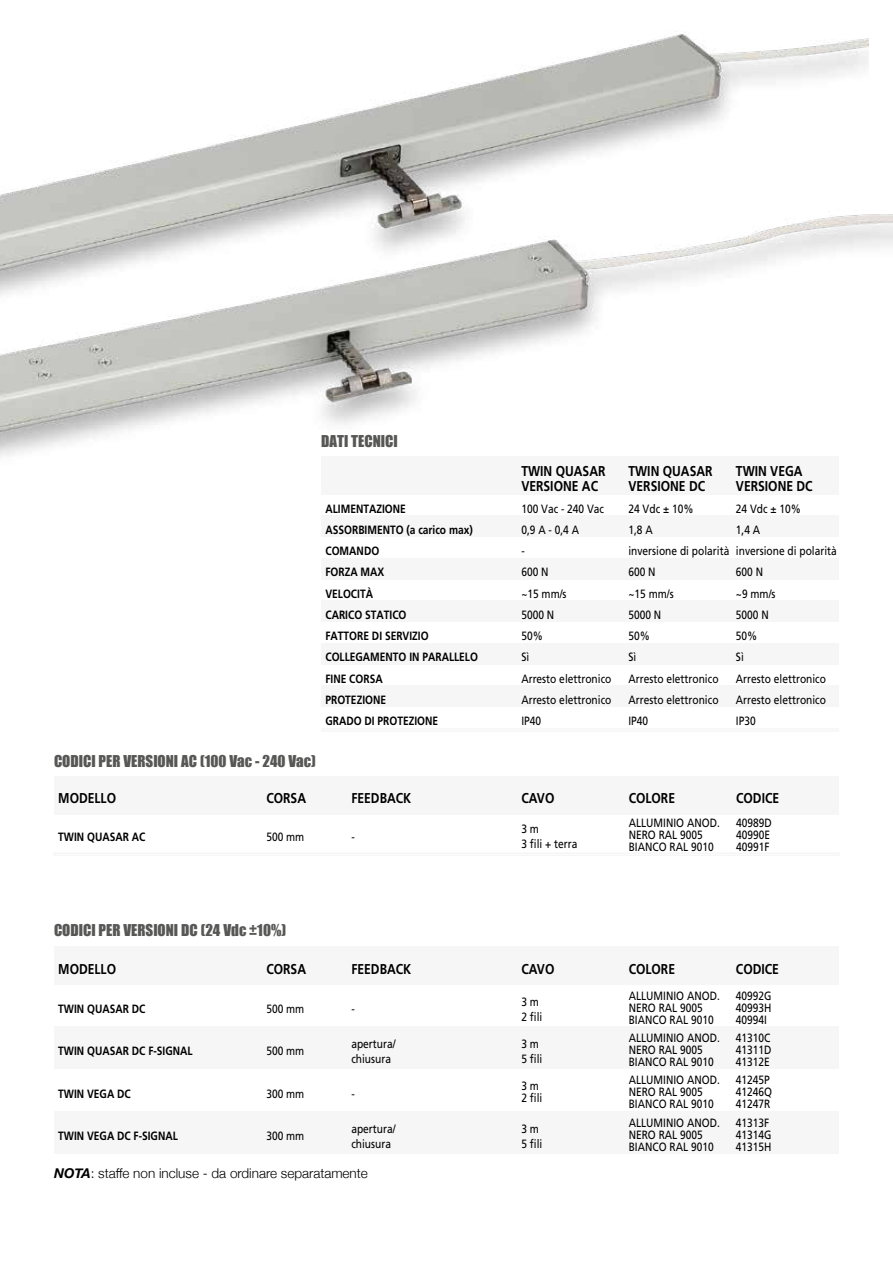
<style>
.page{position:relative;width:893px;height:1263px;background:#fff}
.page>*{position:absolute;margin:0;border:0;box-sizing:border-box;transform-origin:0 0}
.t1{font:15px "Impact";color:#575756}
.t2{font:700 14.25px/15.1px "Frutiger";color:#000;scale:.85 1}
.t3{font:300 13.5px "Helvetica Neue";color:#000}
.t4{font:12px/12px "Frutiger";color:#000;scale:.85 1}
.t5{font:700 12px/21.3px "Frutiger";color:#000;scale:.85 1}
.s1{font-weight:700;font-style:italic}
</style>
<div class="page">
<img style="left:0;top:31px;width:869px;height:178px">
<img style="left:0;top:209px;width:893px;height:248px">
<div style="left:517px;top:456px;width:108px;height:38px;background:#f6f6f6"></div>
<div style="left:624px;top:456px;width:108px;height:38px;background:#f6f6f6"></div>
<div style="left:321px;top:558px;width:196px;height:21px;background:#f6f6f6"></div>
<div style="left:517px;top:558px;width:107px;height:21px;background:#f6f6f6"></div>
<div style="left:624px;top:558px;width:108px;height:21px;background:#f6f6f6"></div>
<div style="left:321px;top:516px;width:196px;height:21px;background:#f6f6f6"></div>
<div style="left:517px;top:516px;width:107px;height:21px;background:#f6f6f6"></div>
<div style="left:624px;top:516px;width:108px;height:21px;background:#f6f6f6"></div>
<div style="left:321px;top:643px;width:196px;height:21px;background:#f6f6f6"></div>
<div style="left:517px;top:643px;width:107px;height:21px;background:#f6f6f6"></div>
<div style="left:321px;top:686px;width:196px;height:21px;background:#f6f6f6"></div>
<div style="left:517px;top:686px;width:107px;height:21px;background:#f6f6f6"></div>
<div style="left:54px;top:776px;width:208px;height:38px;background:#f6f6f6"></div>
<div style="left:54px;top:1026px;width:208px;height:43px;background:#f6f6f6"></div>
<div style="left:262px;top:1026px;width:85px;height:43px;background:#f6f6f6"></div>
<div style="left:517px;top:1026px;width:107px;height:43px;background:#f6f6f6"></div>
<div style="left:624px;top:1026px;width:108px;height:43px;background:#f6f6f6"></div>
<div style="left:732px;top:1026px;width:107px;height:43px;background:#f6f6f6"></div>
<div style="left:321px;top:601px;width:196px;height:21px;background:#f6f6f6"></div>
<div style="left:347px;top:1026px;width:170px;height:43px;background:#f6f6f6"></div>
<div style="left:321px;top:456px;width:196px;height:38px;background:#f6f6f6"></div>
<div style="left:262px;top:776px;width:85px;height:38px;background:#f6f6f6"></div>
<div style="left:347px;top:776px;width:170px;height:38px;background:#f6f6f6"></div>
<div style="left:517px;top:776px;width:107px;height:38px;background:#f6f6f6"></div>
<div style="left:624px;top:776px;width:108px;height:38px;background:#f6f6f6"></div>
<div style="left:732px;top:776px;width:107px;height:38px;background:#f6f6f6"></div>
<div style="left:54px;top:946px;width:208px;height:38px;background:#f6f6f6"></div>
<div style="left:262px;top:946px;width:85px;height:38px;background:#f6f6f6"></div>
<div style="left:347px;top:946px;width:170px;height:38px;background:#f6f6f6"></div>
<div style="left:517px;top:946px;width:107px;height:38px;background:#f6f6f6"></div>
<div style="left:624px;top:946px;width:108px;height:38px;background:#f6f6f6"></div>
<div style="left:732px;top:946px;width:107px;height:38px;background:#f6f6f6"></div>
<div style="left:624px;top:643px;width:108px;height:21px;background:#f6f6f6"></div>
<div style="left:624px;top:686px;width:108px;height:21px;background:#f6f6f6"></div>
<div style="left:54px;top:1111px;width:208px;height:43px;background:#f6f6f6"></div>
<div style="left:262px;top:1111px;width:85px;height:43px;background:#f6f6f6"></div>
<div style="left:517px;top:1111px;width:107px;height:43px;background:#f6f6f6"></div>
<div style="left:624px;top:1111px;width:108px;height:43px;background:#f6f6f6"></div>
<div style="left:732px;top:1111px;width:107px;height:43px;background:#f6f6f6"></div>
<div style="left:347px;top:1111px;width:170px;height:43px;background:#f6f6f6"></div>
<div style="left:732px;top:456px;width:107px;height:38px;background:#f6f6f6"></div>
<div style="left:732px;top:558px;width:107px;height:21px;background:#f6f6f6"></div>
<div style="left:732px;top:516px;width:107px;height:21px;background:#f6f6f6"></div>
<div style="left:732px;top:643px;width:107px;height:21px;background:#f6f6f6"></div>
<div style="left:732px;top:686px;width:107px;height:21px;background:#f6f6f6"></div>
<div style="left:517px;top:601px;width:107px;height:21px;background:#f6f6f6"></div>
<div style="left:624px;top:601px;width:108px;height:21px;background:#f6f6f6"></div>
<div style="left:732px;top:601px;width:107px;height:21px;background:#f6f6f6"></div>
<p class="t1" style="left:321px;top:429px;width:78px">DATI TECNICI</p>
<p class="t2" style="left:521px;top:464px;width:100px">TWIN QUASAR<br>VERSIONE AC</p>
<p class="t4" style="left:521px;top:502px;width:99px">100 Vac - 240 Vac</p>
<p class="t2" style="left:628px;top:464px;width:100px">TWIN QUASAR<br>VERSIONE DC</p>
<p class="t4" style="left:628px;top:502px;width:78px">24 Vdc ± 10%</p>
<p class="t2" style="left:736px;top:464px;width:92px">TWIN VEGA<br>VERSIONE DC</p>
<p class="t4" style="left:736px;top:502px;width:78px">24 Vdc ± 10%</p>
<p class="t4" style="left:736px;top:540px;width:120px;line-height:21.3px">inversione di polarità<br>600 N</p>
<p class="t5" style="left:325px;top:498px;width:96px">ALIMENTAZIONE</p>
<p class="t5" style="left:325px;top:519px;width:175px">ASSORBIMENTO (a carico max)</p>
<p class="t4" style="left:521px;top:524px;width:70px">0,9 A - 0,4 A</p>
<p class="t4" style="left:628px;top:524px;width:30px">1,8 A</p>
<p class="t4" style="left:736px;top:524px;width:30px">1,4 A</p>
<p class="t5" style="left:325px;top:540px;width:65px">COMANDO</p>
<p class="t4" style="left:521px;top:545px;width:5px">-</p>
<p class="t4" style="left:628px;top:545px;width:120px">inversione di polarità</p>
<p class="t5" style="left:325px;top:562px;width:71px">FORZA MAX</p>
<p class="t4" style="left:521px;top:566px;width:34px">600 N</p>
<p class="t4" style="left:628px;top:566px;width:34px">600 N</p>
<p class="t5" style="left:325px;top:583px;width:58px">VELOCITÀ</p>
<p class="t4" style="left:521px;top:587px;width:55px">~15 mm/s</p>
<p class="t4" style="left:628px;top:587px;width:55px">~15 mm/s</p>
<p class="t4" style="left:736px;top:587px;width:48px">~9 mm/s</p>
<p class="t5" style="left:325px;top:604px;width:123px">CARICO STATICO<br>FATTORE DI SERVIZIO</p>
<p class="t4" style="left:521px;top:604px;width:40px;line-height:21.3px">5000 N<br>50%</p>
<p class="t4" style="left:628px;top:604px;width:40px;line-height:21.3px">5000 N<br>50%</p>
<p class="t4" style="left:736px;top:604px;width:40px;line-height:21.3px">5000 N<br>50%</p>
<p class="t5" style="left:325px;top:647px;width:181px">COLLEGAMENTO IN PARALLELO</p>
<p class="t4" style="left:521px;top:651px;width:11px">Sì</p>
<p class="t5" style="left:325px;top:668px;width:69px">FINE CORSA</p>
<p class="t4" style="left:521px;top:672px;width:108px">Arresto elettronico</p>
<p class="t5" style="left:325px;top:689px;width:73px">PROTEZIONE</p>
<p class="t4" style="left:521px;top:694px;width:108px">Arresto elettronico</p>
<p class="t5" style="left:325px;top:710px;width:134px">GRADO DI PROTEZIONE</p>
<p class="t4" style="left:521px;top:715px;width:25px">IP40</p>
<p class="t1" style="left:54px;top:750px;width:263px">CODICI PER VERSIONI AC (100 Vac - 240 Vac)</p>
<p class="t4" style="left:628px;top:647px;width:108px;line-height:21.3px">Sì<br>Arresto elettronico<br>Arresto elettronico<br>IP40</p>
<p class="t4" style="left:736px;top:647px;width:108px;line-height:21.3px">Sì<br>Arresto elettronico<br>Arresto elettronico<br>IP30</p>
<p class="t2" style="left:58px;top:791px;width:70px">MODELLO</p>
<p class="t5" style="left:58px;top:826px;width:104px">TWIN QUASAR AC</p>
<p class="t2" style="left:266px;top:791px;width:48px">CORSA</p>
<p class="t2" style="left:351px;top:791px;width:72px">FEEDBACK</p>
<p class="t2" style="left:521px;top:791px;width:40px">CAVO</p>
<p class="t2" style="left:629px;top:791px;width:56px">COLORE</p>
<p class="t2" style="left:736px;top:791px;width:52px">CODICE</p>
<p class="t4" style="left:266px;top:831px;width:46px">500 mm</p>
<p class="t4" style="left:521px;top:822px;width:67px;line-height:15px">3 m<br>3 fili + terra</p>
<p class="t4" style="left:629px;top:817px;width:109px">ALLUMINIO ANOD.<br>NERO RAL 9005<br>BIANCO RAL 9010</p>
<p class="t4" style="left:736px;top:817px;width:44px">40989D<br>40990E<br>40991F</p>
<p class="t4" style="left:351px;top:831px;width:5px">-</p>
<p class="t1" style="left:54px;top:919px;width:234px">CODICI PER VERSIONI DC (24 Vdc ±10%)</p>
<p class="t2" style="left:58px;top:961px;width:70px">MODELLO</p>
<p class="t2" style="left:266px;top:961px;width:48px">CORSA</p>
<p class="t2" style="left:351px;top:961px;width:72px">FEEDBACK</p>
<p class="t2" style="left:521px;top:961px;width:40px">CAVO</p>
<p class="t2" style="left:629px;top:961px;width:56px">COLORE</p>
<p class="t2" style="left:736px;top:961px;width:52px">CODICE</p>
<p class="t5" style="left:58px;top:998px;width:104px">TWIN QUASAR DC</p>
<p class="t4" style="left:266px;top:1003px;width:46px">500 mm</p>
<p class="t4" style="left:521px;top:994px;width:26px;line-height:15px">3 m<br>2 fili</p>
<p class="t4" style="left:629px;top:989px;width:109px">ALLUMINIO ANOD.<br>NERO RAL 9005<br>BIANCO RAL 9010</p>
<p class="t4" style="left:736px;top:989px;width:44px;text-align:justify">40992G 40993H 40994I</p>
<p class="t5" style="left:58px;top:1040px;width:160px">TWIN QUASAR DC F-SIGNAL</p>
<p class="t4" style="left:266px;top:1045px;width:46px">500 mm</p>
<p class="t4" style="left:521px;top:1036px;width:26px;line-height:15px">3 m<br>5 fili</p>
<p class="t4" style="left:629px;top:1032px;width:109px">ALLUMINIO ANOD.<br>NERO RAL 9005<br>BIANCO RAL 9010</p>
<p class="t4" style="left:736px;top:1032px;width:44px;text-align:justify">41310C 41311D 41312E</p>
<p class="t5" style="left:58px;top:1083px;width:87px">TWIN VEGA DC</p>
<p class="t4" style="left:266px;top:1088px;width:46px">300 mm</p>
<p class="t4" style="left:521px;top:1080px;width:26px">3 m<br>2 fili</p>
<p class="t4" style="left:629px;top:1074px;width:109px">ALLUMINIO ANOD.<br>NERO RAL 9005<br>BIANCO RAL 9010</p>
<p class="t4" style="left:736px;top:1074px;width:44px">41245P<br>41246Q<br>41247R</p>
<p class="t4" style="left:351px;top:1003px;width:5px">-</p>
<p class="t4" style="left:351px;top:1036px;width:54px;line-height:15px">apertura/ chiusura</p>
<p class="t4" style="left:351px;top:1088px;width:5px">-</p>
<p class="t5" style="left:58px;top:1125px;width:142px">TWIN VEGA DC F-SIGNAL</p>
<p class="t4" style="left:266px;top:1130px;width:46px">300 mm</p>
<p class="t4" style="left:521px;top:1121px;width:26px;line-height:15px">3 m<br>5 fili</p>
<p class="t4" style="left:629px;top:1117px;width:109px">ALLUMINIO ANOD.<br>NERO RAL 9005<br>BIANCO RAL 9010</p>
<p class="t4" style="left:736px;top:1117px;width:44px">41313F<br>41314G<br>41315H</p>
<p class="t4" style="left:351px;top:1121px;width:54px;line-height:15px">apertura/ chiusura</p>
<p class="t3" style="left:54px;top:1163px;width:315px"><span class="s1">NOTA</span>: staffe non incluse - da ordinare separatamente</p>
</div>
